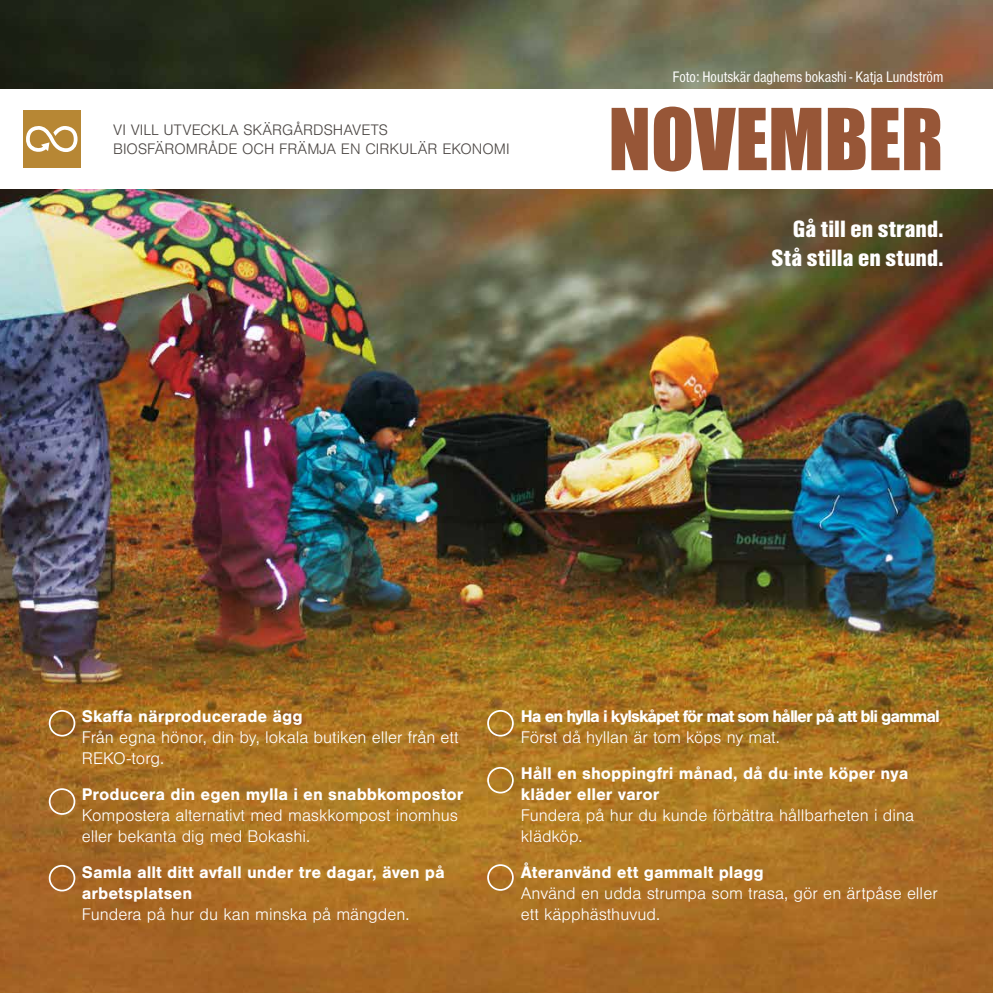
<style>
.page{position:relative;width:993px;height:993px;background:#fff}
.page>*{position:absolute;margin:0;border:0;box-sizing:border-box;transform-origin:0 0}
.t1{font:900 24.5px/29.4px "Nimbus San Con";color:#fff;text-align:right}
.t2{font:300 17.5px/21px "Nimbus San";color:#fff}
.t3{font:700 17.5px/21px "Nimbus San";color:#fff}
.t4{font:700 17.5px "Nimbus San";letter-spacing:-.06em;color:#fff}
.t5{font:300 15.75px/18.9px "Nimbus San";color:#4b4643}
.t6{font:15.75px "Nimbus San Con";color:#fff}
</style>
<div class="page">
<img style="left:0;top:0;width:992px;height:992px">
<div style="left:0;top:89px;width:992px;height:100px;background:#fff"></div>
<svg style="left:611px;top:106px;width:328px;height:65px"></svg>
<div style="left:49px;top:709px;width:26px;height:27px;border:2px solid #fff;border-radius:50%"></div>
<div style="left:487px;top:766px;width:26px;height:27px;border:2px solid #fff;border-radius:50%"></div>
<div style="left:49px;top:788px;width:26px;height:26px;border:2px solid #fff;border-radius:50%"></div>
<div style="left:487px;top:863px;width:26px;height:27px;border:2px solid #fff;border-radius:50%"></div>
<div style="left:49px;top:864px;width:26px;height:27px;border:2px solid #fff;border-radius:50%"></div>
<div style="left:487px;top:709px;width:26px;height:27px;border:2px solid #fff;border-radius:50%"></div>
<div style="left:23px;top:110px;width:58px;height:58px;background:#b78734"></div>
<svg style="left:26px;top:126px;width:51px;height:26px"></svg>
<p class="t5" style="left:113px;top:121px;width:398px">VI VILL UTVECKLA SKÄRGÅRDSHAVETS<br>BIOSFÄROMRÅDE OCH FRÄMJA EN CIRKULÄR EKONOMI</p>
<p class="t6" style="left:672px;top:68px;width:272px">Foto: Houtskär daghems bokashi - Katja Lundström</p>
<h1 class="t1" style="left:771px;top:214px;width:173px">Gå till en strand.<br>Stå stilla en stund.</h1>
<p class="t3" style="left:82px;top:705px;width:222px">Skaffa närproducerade ägg</p>
<p class="t2" style="left:82px;top:726px;width:378px">Från egna hönor, din by, lokala butiken eller från ett<br>REKO-torg.</p>
<p class="t3" style="left:82px;top:783px;width:383px">Producera din egen mylla i en snabbkompostor</p>
<p class="t2" style="left:82px;top:804px;width:377px">Kompostera alternativt med maskkompost inomhus eller bekanta dig med Bokashi.</p>
<p class="t3" style="left:82px;top:861px;width:364px">Samla allt ditt avfall under tre dagar, även på arbetsplatsen</p>
<p class="t2" style="left:82px;top:903px;width:329px">Fundera på hur du kan minska på mängden.</p>
<p class="t4" style="left:520px;top:705px;width:420px">Ha en hylla i kylskåpet för mat som håller på att bli gammal</p>
<p class="t2" style="left:520px;top:726px;width:260px">Först då hyllan är tom köps ny mat.</p>
<p class="t3" style="left:520px;top:762px;width:389px">Håll en shoppingfri månad, då du inte köper nya kläder eller varor</p>
<p class="t2" style="left:520px;top:804px;width:395px">Fundera på hur du kunde förbättra hållbarheten i dina klädköp.</p>
<p class="t3" style="left:520px;top:861px;width:244px">Återanvänd ett gammalt plagg</p>
<p class="t2" style="left:520px;top:882px;width:418px">Använd en udda strumpa som trasa, gör en ärtpåse eller ett käpphästhuvud.</p>
</div>
